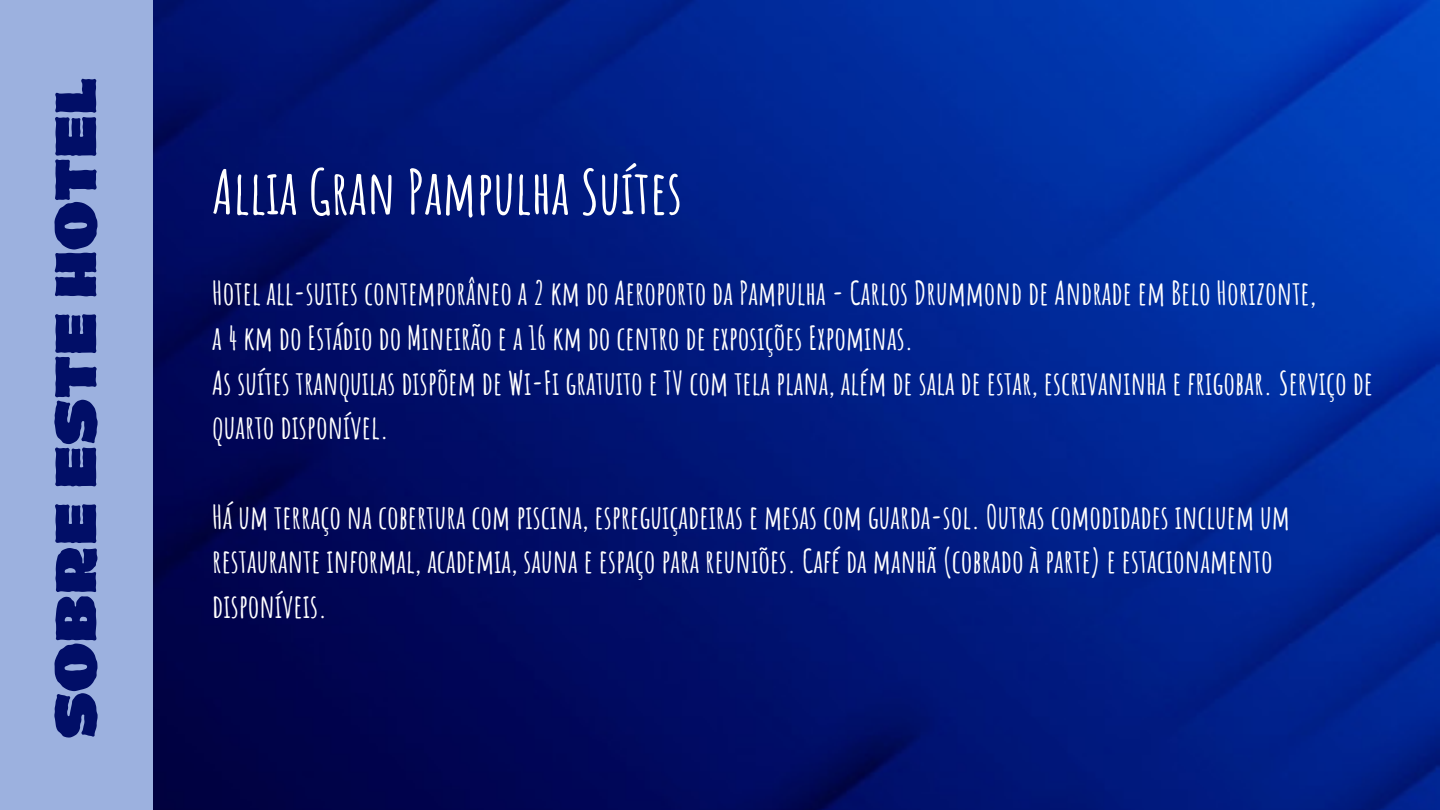
<style>
.page{position:relative;width:1440px;height:810px;background:#fff}
.page>*{position:absolute;margin:0;border:0;box-sizing:border-box;transform-origin:0 0}
.t1{font:700 60.5px "Amatic SC";color:#fff}
.t2{font:900 53px "Dingos Stamp";color:#010e67}
.t3{font:700 32.3px/44.6px "Amatic SC";color:#fff}
</style>
<div class="page">
<img style="left:152px;top:0;width:1288px;height:810px">
<div style="left:0;top:0;width:152px;height:810px;background:#9cb1df"></div>
<h2 class="t2" style="left:54px;top:739px;width:663px;rotate:-90deg">SOBRE ESTE HOTEL</h2>
<h1 class="t1" style="left:212px;top:153px;width:471px">Allia Gran Pampulha Suítes</h1>
<p class="t3" style="left:212px;top:271px;width:1162px">Hotel all-suites contemporâneo a 2 km do Aeroporto da Pampulha - Carlos Drummond de Andrade em Belo Horizonte,<br>a 4 km do Estádio do Mineirão e a 16 km do centro de exposições Expominas.<br>As suítes tranquilas dispõem de Wi-Fi gratuito e TV com tela plana, além de sala de estar, escrivaninha e frigobar. Serviço de quarto disponível.</p>
<p class="t3" style="left:212px;top:494px;width:1079px">Há um terraço na cobertura com piscina, espreguiçadeiras e mesas com guarda-sol. Outras comodidades incluem um restaurante informal, academia, sauna e espaço para reuniões. Café da manhã (cobrado à parte) e estacionamento disponíveis.</p>
</div>
